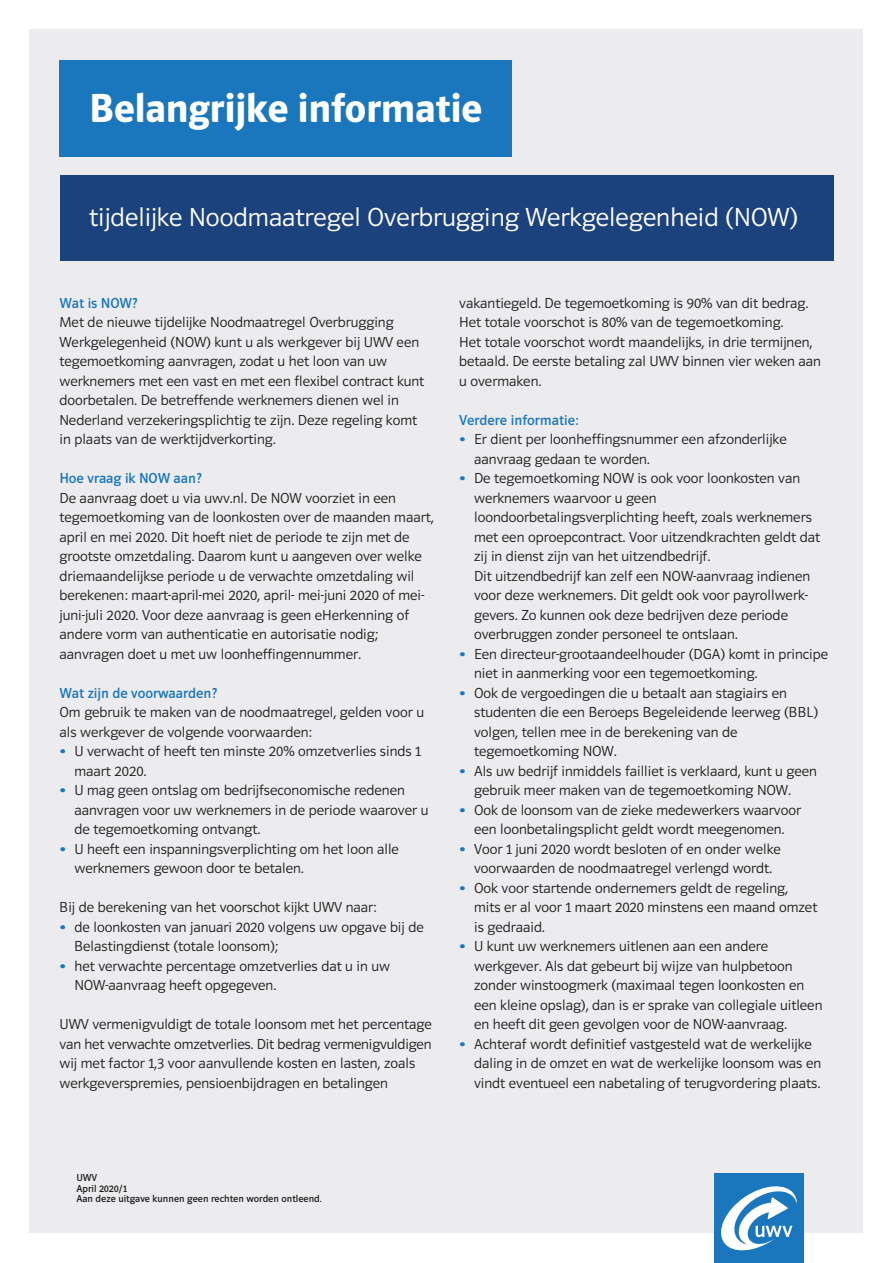
<style>
.page{position:relative;width:893px;height:1263px;background:#fff}
.page>*{position:absolute;margin:0;border:0;box-sizing:border-box;transform-origin:0 0}
.t1{font:700 42px "UWV Sans 2010";color:#fff}
.t2{font:300 27px "UWV Sans 2010";color:#fff}
.t3{font:300 15px/19.5px "UWV Sans 2010";color:#231f20}
.t4{font:15px "UWV Sans 2010";color:#1b77bd}
.t5{font:10.5px/10.5px "UWV Sans 2010";color:#231f20}
.s1{font-weight:700;color:#1b77bd}
</style>
<div class="page">
<div style="left:30px;top:30px;width:833px;height:1203px;background:#ececee"></div>
<div style="left:714px;top:1174px;width:90px;height:89px;background:#1b77bd"></div>
<svg style="left:721px;top:1186px;width:76px;height:65px"></svg>
<div style="left:60px;top:60px;width:452px;height:96px;background:#1b77bd"></div>
<div style="left:60px;top:175px;width:773px;height:85px;background:#1b427d"></div>
<h1 class="t1" style="left:89px;top:86px;width:394px">Belangrijke informatie</h1>
<h2 class="t2" style="left:89px;top:203px;width:710px">tijdelijke Noodmaatregel Overbrugging Werkgelegenheid (NOW)</h2>
<p class="t4" style="left:60px;top:294px;width:80px">Wat is NOW?</p>
<p class="t3" style="left:60px;top:312px;width:366px">Met de nieuwe tijdelijke Noodmaatregel Overbrugging Werkgelegenheid (NOW) kunt u als werkgever bij UWV een tegemoetkoming aanvragen, zodat u het loon van uw werknemers met een vast en met een flexibel contract kunt doorbetalen. De betreffende werknemers dienen wel in Nederland verzekeringsplichtig te zijn. Deze regeling komt in plaats van de werktijdverkorting.</p>
<p class="t4" style="left:60px;top:470px;width:144px">Hoe vraag ik NOW aan?</p>
<p class="t3" style="left:60px;top:488px;width:376px">De aanvraag doet u via uwv.nl. De NOW voorziet in een tegemoetkoming van de loonkosten over de maanden maart, april en mei 2020. Dit hoeft niet de periode te zijn met de grootste omzetdaling. Daarom kunt u aangeven over welke driemaandelijkse periode u de verwachte omzetdaling wil berekenen: maart-april-mei 2020, april- mei-juni 2020 of mei&shy;juni-juli 2020. Voor deze aanvraag is geen eHerkenning of andere vorm van authenticatie en autorisatie nodig; aanvragen doet u met uw loonheffingennummer.</p>
<p class="t4" style="left:60px;top:684px;width:159px">Wat zijn de voorwaarden?</p>
<p class="t3" style="left:60px;top:702px;width:366px">Om gebruik te maken van de noodmaatregel, gelden voor u als werkgever de volgende voorwaarden:</p>
<p class="t3" style="left:74px;top:741px;width:348px;text-indent:-15px"><span class="s1">•</span> U verwacht of heeft ten minste 20% omzetverlies sinds 1 maart 2020.</p>
<p class="t3" style="left:74px;top:780px;width:355px;text-indent:-15px"><span class="s1">•</span> U mag geen ontslag om bedrijfseconomische redenen aanvragen voor uw werknemers in de periode waarover u de tegemoetkoming ontvangt.</p>
<p class="t3" style="left:74px;top:839px;width:326px;text-indent:-15px"><span class="s1">•</span> U heeft een inspanningsverplichting om het loon alle werknemers gewoon door te betalen.</p>
<p class="t3" style="left:60px;top:897px;width:319px">Bij de berekening van het voorschot kijkt UWV naar:</p>
<p class="t3" style="left:74px;top:917px;width:351px;text-indent:-15px"><span class="s1">•</span> de loonkosten van januari 2020 volgens uw opgave bij de<br>Belastingdienst (totale loonsom);</p>
<p class="t3" style="left:74px;top:956px;width:317px;text-indent:-15px"><span class="s1">•</span> het verwachte percentage omzetverlies dat u in uw<br>NOW-aanvraag heeft opgegeven.</p>
<p class="t3" style="left:60px;top:1014px;width:374px">UWV vermenigvuldigt de totale loonsom met het percentage van het verwachte omzetverlies. Dit bedrag vermenigvuldigen wij met factor 1,3 voor aanvullende kosten en lasten, zoals werkgeverspremies, pensioenbijdragen en betalingen</p>
<p class="t3" style="left:459px;top:293px;width:363px">vakantiegeld. De tegemoetkoming is 90% van dit bedrag.<br>Het totale voorschot is 80% van de tegemoetkoming.<br>Het totale voorschot wordt maandelijks, in drie termijnen, betaald. De eerste betaling zal UWV binnen vier weken aan u overmaken.</p>
<p class="t4" style="left:459px;top:411px;width:121px">Verdere informatie:</p>
<p class="t3" style="left:474px;top:429px;width:314px;text-indent:-15px"><span class="s1">•</span> Er dient per loonheffingsnummer een afzonderlijke aanvraag gedaan te worden.</p>
<p class="t3" style="left:474px;top:468px;width:347px;text-indent:-15px"><span class="s1">•</span> De tegemoetkoming NOW is ook voor loonkosten van werknemers waarvoor u geen loondoorbetalingsverplichting heeft, zoals werknemers met een oproepcontract. Voor uitzendkrachten geldt dat zij in dienst zijn van het uitzendbedrijf.<br>Dit uitzendbedrijf kan zelf een NOW-aanvraag indienen voor deze werknemers. Dit geldt ook voor payrollwerk&shy;gevers. Zo kunnen ook deze bedrijven deze periode overbruggen zonder personeel te ontslaan.</p>
<p class="t3" style="left:474px;top:644px;width:356px;text-indent:-15px"><span class="s1">•</span> Een directeur-grootaandeelhouder (DGA) komt in principe niet in aanmerking voor een tegemoetkoming.</p>
<p class="t3" style="left:474px;top:683px;width:345px;text-indent:-15px"><span class="s1">•</span> Ook de vergoedingen die u betaalt aan stagiairs en studenten die een Beroeps Begeleidende leerweg (BBL) volgen, tellen mee in de berekening van de tegemoetkoming NOW.</p>
<p class="t3" style="left:474px;top:761px;width:344px;text-indent:-15px"><span class="s1">•</span> Als uw bedrijf inmiddels failliet is verklaard, kunt u geen gebruik meer maken van de tegemoetkoming NOW.</p>
<p class="t3" style="left:459px;top:800px;width:343px;text-align:center"><span class="s1">•</span> Ook de loonsom van de zieke medewerkers waarvoor een loonbetalingsplicht geldt wordt meegenomen.</p>
<p class="t3" style="left:459px;top:839px;width:323px;text-align:center"><span class="s1">•</span> Voor 1 juni 2020 wordt besloten of en onder welke voorwaarden de noodmaatregel verlengd wordt.</p>
<p class="t3" style="left:474px;top:878px;width:345px;text-indent:-15px"><span class="s1">•</span> Ook voor startende ondernemers geldt de regeling, mits er al voor 1 maart 2020 minstens een maand omzet is gedraaid.</p>
<p class="t3" style="left:474px;top:936px;width:350px;text-indent:-15px"><span class="s1">•</span> U kunt uw werknemers uitlenen aan een andere werkgever. Als dat gebeurt bij wijze van hulpbetoon zonder winstoogmerk (maximaal tegen loonkosten en een kleine opslag), dan is er sprake van collegiale uitleen en heeft dit geen gevolgen voor de NOW-aanvraag.</p>
<p class="t3" style="left:474px;top:1034px;width:349px;text-indent:-15px"><span class="s1">•</span> Achteraf wordt definitief vastgesteld wat de werkelijke daling in de omzet en wat de werkelijke loonsom was en vindt eventueel een nabetaling of terugvordering plaats.</p>
<p class="t5" style="left:77px;top:1173px;width:247px">UWV<br>April 2020/1<br>Aan deze uitgave kunnen geen rechten worden ontleend.</p>
</div>
